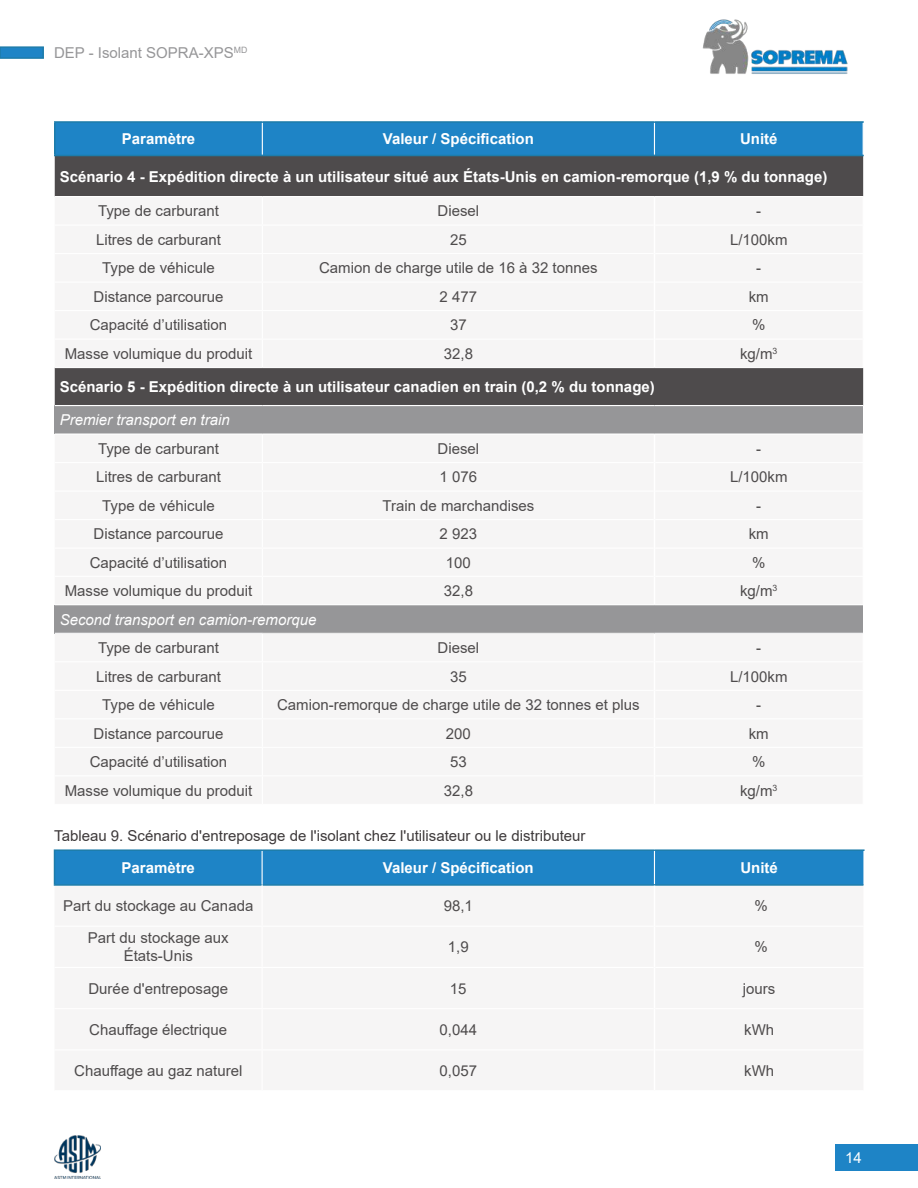
<style>
.page{position:relative;width:918px;height:1188px;background:#fff}
.page>*{position:absolute;margin:0;border:0;box-sizing:border-box;transform-origin:0 0}
.t1{font:15px/18px "Arial";color:#4e4b4c;text-align:center}
.t2{font:700 15px "Arial";color:#fff}
.t3{font:15px "Arial";color:#3d393a}
.t4{font:italic 15px "Arial";color:#fff}
.t5{font:15px "Arial";color:#969698}
.t6{font:15px "Arial";color:#fff}
</style>
<div class="page">
<img style="left:54px;top:1136px;width:46px;height:43px">
<div style="left:0;top:46px;width:44px;height:13px;background:#1e84c6;border:2px solid #1d7caa"></div>
<div style="left:836px;top:1144px;width:82px;height:27px;background:#1e84c6"></div>
<img style="left:702px;top:19px;width:146px;height:55px">
<div style="left:56px;top:123px;width:807px;height:32px;background:#1e84c6"></div>
<div style="left:55px;top:156px;width:808px;height:40px;background:#4e4b4c"></div>
<div style="left:55px;top:368px;width:808px;height:37px;background:#4e4b4c"></div>
<div style="left:55px;top:406px;width:808px;height:28px;background:#969698"></div>
<div style="left:55px;top:605px;width:808px;height:28px;background:#969698"></div>
<hr style="left:262px;top:123px;width:1px;height:32px;background:#fff">
<hr style="left:654px;top:123px;width:1px;height:32px;background:#fff">
<hr style="left:54px;top:121px;width:208px;height:2px;background:#1d7caa">
<hr style="left:54px;top:123px;width:2px;height:32px;background:#1d7caa">
<hr style="left:262px;top:121px;width:392px;height:2px;background:#1d7caa">
<hr style="left:654px;top:121px;width:210px;height:2px;background:#1d7caa">
<hr style="left:54px;top:155px;width:208px;height:1px;background:#1d7caa">
<hr style="left:262px;top:155px;width:392px;height:1px;background:#1d7caa">
<hr style="left:654px;top:155px;width:210px;height:1px;background:#1d7caa">
<div style="left:55px;top:851px;width:808px;height:33px;background:#1e84c6"></div>
<hr style="left:262px;top:851px;width:1px;height:34px;background:#fff">
<hr style="left:654px;top:851px;width:1px;height:33px;background:#fff">
<hr style="left:54px;top:849px;width:208px;height:2px;background:#1d7caa">
<hr style="left:54px;top:851px;width:1px;height:33px;background:#1d7caa">
<hr style="left:262px;top:849px;width:392px;height:2px;background:#1d7caa">
<hr style="left:654px;top:849px;width:211px;height:2px;background:#1d7caa">
<hr style="left:54px;top:884px;width:208px;height:2px;background:#1d7caa">
<hr style="left:654px;top:884px;width:209px;height:2px;background:#1d7caa">
<hr style="left:263px;top:884px;width:391px;height:2px;background:#1d7caa">
<p class="t5" style="left:54px;top:42px;width:195px">DEP - Isolant SOPRA-XPS<sup>MD</sup></p>
<p class="t2" style="left:122px;top:128px;width:75px">Paramètre</p>
<p class="t2" style="left:383px;top:128px;width:152px">Valeur / Spécification</p>
<p class="t2" style="left:740px;top:128px;width:39px">Unité</p>
<p class="t2" style="left:60px;top:166px;width:769px">Scénario 4 - Expédition directe à un utilisateur situé aux États-Unis en camion-remorque (1,9 % du tonnage)</p>
<p class="t1" style="left:98px;top:202px;width:122px">Type de carburant</p>
<p class="t1" style="left:438px;top:202px;width:43px">Diesel</p>
<p class="t1" style="left:756px;top:202px;width:6px">-</p>
<p class="t1" style="left:96px;top:230px;width:127px">Litres de carburant</p>
<p class="t1" style="left:450px;top:230px;width:18px">25</p>
<p class="t1" style="left:730px;top:230px;width:59px">L/100km</p>
<p class="t1" style="left:102px;top:259px;width:114px">Type de véhicule</p>
<p class="t1" style="left:319px;top:259px;width:280px">Camion de charge utile de 16 à 32 tonnes</p>
<p class="t1" style="left:756px;top:259px;width:6px">-</p>
<p class="t1" style="left:94px;top:287px;width:132px">Distance parcourue</p>
<p class="t1" style="left:440px;top:287px;width:39px">2 477</p>
<p class="t1" style="left:749px;top:287px;width:21px">km</p>
<p class="t1" style="left:90px;top:316px;width:139px">Capacité d’utilisation</p>
<p class="t1" style="left:450px;top:316px;width:18px">37</p>
<p class="t1" style="left:752px;top:316px;width:15px">%</p>
<p class="t1" style="left:65px;top:344px;width:189px">Masse volumique du produit</p>
<p class="t1" style="left:444px;top:344px;width:31px">32,8</p>
<p class="t1" style="left:740px;top:344px;width:39px">kg/m<sup>3</sup></p>
<p class="t2" style="left:60px;top:376px;width:597px">Scénario 5 - Expédition directe à un utilisateur canadien en train (0,2 % du tonnage)</p>
<p class="t4" style="left:60px;top:410px;width:172px">Premier transport en train</p>
<p class="t1" style="left:98px;top:439px;width:122px">Type de carburant</p>
<p class="t1" style="left:438px;top:439px;width:43px">Diesel</p>
<p class="t1" style="left:756px;top:439px;width:6px">-</p>
<p class="t1" style="left:96px;top:468px;width:127px">Litres de carburant</p>
<p class="t1" style="left:440px;top:468px;width:39px">1 076</p>
<p class="t1" style="left:730px;top:468px;width:59px">L/100km</p>
<p class="t1" style="left:102px;top:496px;width:114px">Type de véhicule</p>
<p class="t1" style="left:382px;top:496px;width:153px">Train de marchandises</p>
<p class="t1" style="left:756px;top:496px;width:6px">-</p>
<p class="t1" style="left:94px;top:525px;width:132px">Distance parcourue</p>
<p class="t1" style="left:440px;top:525px;width:39px">2 923</p>
<p class="t1" style="left:749px;top:525px;width:21px">km</p>
<p class="t1" style="left:90px;top:553px;width:139px">Capacité d’utilisation</p>
<p class="t1" style="left:446px;top:553px;width:27px">100</p>
<p class="t1" style="left:752px;top:553px;width:15px">%</p>
<p class="t1" style="left:65px;top:582px;width:189px">Masse volumique du produit</p>
<p class="t1" style="left:444px;top:582px;width:31px">32,8</p>
<p class="t1" style="left:740px;top:582px;width:39px">kg/m<sup>3</sup></p>
<p class="t4" style="left:60px;top:610px;width:258px">Second transport en camion-remorque</p>
<p class="t1" style="left:98px;top:639px;width:122px">Type de carburant</p>
<p class="t1" style="left:438px;top:639px;width:43px">Diesel</p>
<p class="t1" style="left:756px;top:639px;width:6px">-</p>
<p class="t1" style="left:96px;top:667px;width:127px">Litres de carburant</p>
<p class="t1" style="left:450px;top:667px;width:18px">35</p>
<p class="t1" style="left:730px;top:667px;width:59px">L/100km</p>
<p class="t1" style="left:102px;top:696px;width:114px">Type de véhicule</p>
<p class="t1" style="left:277px;top:696px;width:364px">Camion-remorque de charge utile de 32 tonnes et plus</p>
<p class="t1" style="left:756px;top:696px;width:6px">-</p>
<p class="t1" style="left:94px;top:724px;width:132px">Distance parcourue</p>
<p class="t1" style="left:446px;top:724px;width:27px">200</p>
<p class="t1" style="left:749px;top:724px;width:21px">km</p>
<p class="t1" style="left:90px;top:753px;width:139px">Capacité d’utilisation</p>
<p class="t1" style="left:450px;top:753px;width:18px">53</p>
<p class="t1" style="left:752px;top:753px;width:15px">%</p>
<p class="t1" style="left:65px;top:781px;width:189px">Masse volumique du produit</p>
<p class="t1" style="left:444px;top:781px;width:31px">32,8</p>
<p class="t1" style="left:740px;top:781px;width:39px">kg/m<sup>3</sup></p>
<p class="t3" style="left:54px;top:825px;width:533px">Tableau 9. Scénario d'entreposage de l'isolant chez l'utilisateur ou le distributeur</p>
<p class="t2" style="left:122px;top:857px;width:75px">Paramètre</p>
<p class="t2" style="left:383px;top:857px;width:152px">Valeur / Spécification</p>
<p class="t2" style="left:740px;top:857px;width:39px">Unité</p>
<p class="t1" style="left:63px;top:897px;width:192px">Part du stockage au Canada</p>
<p class="t1" style="left:444px;top:897px;width:31px">98,1</p>
<p class="t1" style="left:755px;top:897px;width:15px">%</p>
<p class="t1" style="left:88px;top:929px;width:142px">Part du stockage aux<br>États-Unis</p>
<p class="t1" style="left:448px;top:938px;width:22px">1,9</p>
<p class="t1" style="left:755px;top:938px;width:15px">%</p>
<p class="t1" style="left:88px;top:979px;width:141px">Durée d'entreposage</p>
<p class="t1" style="left:450px;top:979px;width:18px">15</p>
<p class="t1" style="left:743px;top:979px;width:34px">jours</p>
<p class="t1" style="left:89px;top:1020px;width:140px">Chauffage électrique</p>
<p class="t1" style="left:440px;top:1020px;width:39px">0,044</p>
<p class="t1" style="left:744px;top:1020px;width:32px">kWh</p>
<p class="t1" style="left:74px;top:1061px;width:170px">Chauffage au gaz naturel</p>
<p class="t1" style="left:440px;top:1061px;width:39px">0,057</p>
<p class="t1" style="left:744px;top:1061px;width:32px">kWh</p>
<p class="t6" style="left:845px;top:1147px;width:18px">14</p>
</div>
